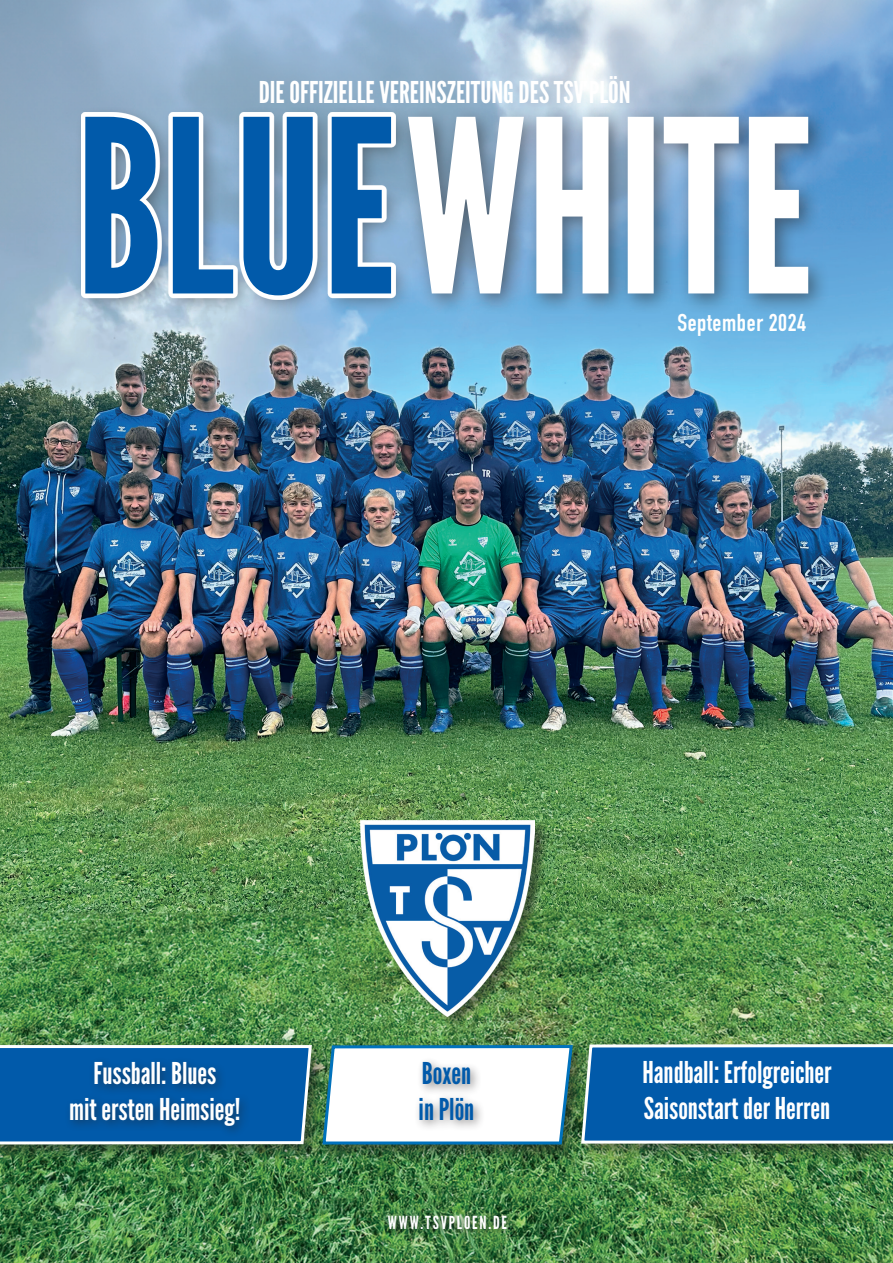
<style>
.page{position:relative;width:893px;height:1263px;background:#fff}
.page>*{position:absolute;margin:0;border:0;box-sizing:border-box;transform-origin:0 0}
.t1{font:30px/36px "League Gothic";color:#fff;text-align:center}
.t2{font:30px/36px "League Gothic";color:#015aaa}
.t3{font:700 24px "DIN Condensed";letter-spacing:.025em;color:#fff}
.t4{font:18px "League Gothic";letter-spacing:.1em;color:#fff}
</style>
<div class="page">
<img style="left:0;top:0;width:893px;height:1263px">
<div style="left:74px;top:105px;width:339px;height:212px;background:#231f20;opacity:.5"></div>
<svg style="left:81px;top:112px;width:315px;height:188px"></svg>
<svg style="left:85px;top:117px;width:306px;height:178px;background:#4b87bc"></svg>
<div style="left:398px;top:105px;width:432px;height:210px;background:#231f20;opacity:.5"></div>
<svg style="left:408px;top:117px;width:400px;height:176px"></svg>
<div style="left:382px;top:1210px;width:136px;height:30px;background:#231f20;opacity:.7"></div>
<div style="left:315px;top:1037px;width:277px;height:128px;background:#231f20;opacity:.6"></div>
<div style="left:574px;top:1036px;width:319px;height:128px;background:#231f20;opacity:.6"></div>
<svg style="left:331px;top:1043px;width:562px;height:103px"></svg>
<div style="left:414px;top:1056px;width:72px;height:76px;background:#231f20;opacity:.5"></div>
<div style="left:0;top:1037px;width:331px;height:127px;background:#231f20;opacity:.6"></div>
<svg style="left:0;top:1043px;width:313px;height:103px;background:#266fa9"></svg>
<div style="left:64px;top:1056px;width:187px;height:81px;background:#231f20;opacity:.5"></div>
<div style="left:360px;top:821px;width:189px;height:209px;background:#231f20;opacity:.5"></div>
<img style="left:360px;top:821px;width:175px;height:196px">
<p class="t1" style="left:259px;top:74px;width:373px">DIE OFFIZIELLE VEREINSZEITUNG DES TSV PLÖN</p>
<p class="t3" style="left:677px;top:306px;width:130px">September 2024</p>
<p class="t1" style="left:69px;top:1055px;width:173px">Fussball: Blues<br>mit ersten Heimsieg!</p>
<p class="t1" style="left:643px;top:1055px;width:190px;text-align:left">Handball: Erfolgreicher<br>Saisonstart der Herren</p>
<p class="t2" style="left:419px;top:1055px;width:57px">Boxen in Plön</p>
<p class="t4" style="left:388px;top:1212px;width:121px">WWW.TSVPLOEN.DE</p>
</div>
